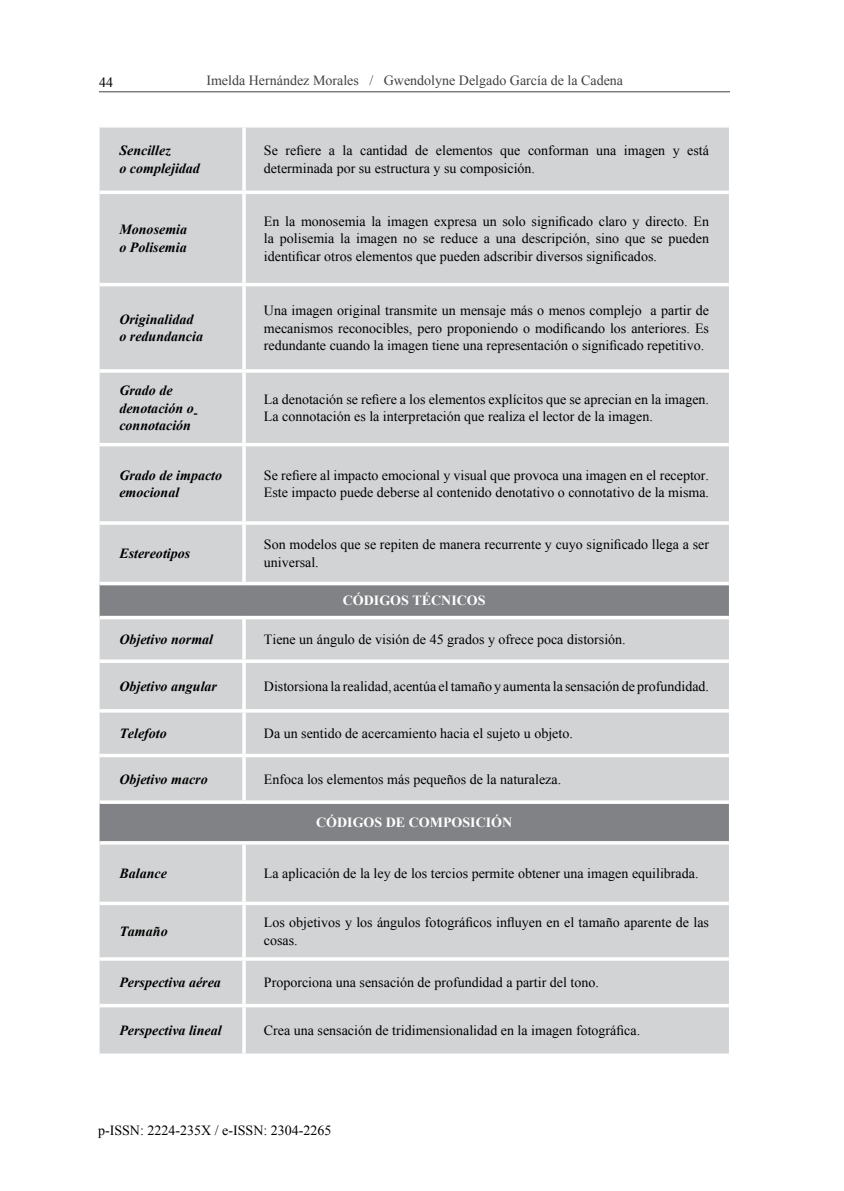
<style>
.page{position:relative;width:844px;height:1191px;background:#fff}
.page>*{position:absolute;margin:0;border:0;box-sizing:border-box;transform-origin:0 0}
.t1{font:14px/17.5px "Times New Roman";color:#000}
.t2{font:italic 700 14px/17.5px "Times New Roman";color:#000}
.t3{font:14px "Times New Roman";color:#414042}
.t4{font:700 14px "Times New Roman";color:#fff}
</style>
<div class="page">
<hr style="left:99px;top:91px;width:630px;height:1px;background:#414042">
<div style="left:99px;top:128px;width:629px;height:925px;background:#d1d3d4"></div>
<svg style="left:99px;top:585px;width:629px;height:256px;background:#babcbe"></svg>
<svg style="left:99px;top:126px;width:145px;height:2px"></svg>
<svg style="left:244px;top:127px;width:484px;height:1px"></svg>
<svg style="left:99px;top:190px;width:145px;height:4px"></svg>
<svg style="left:244px;top:190px;width:484px;height:4px"></svg>
<hr style="left:99px;top:283px;width:145px;height:3px;background:#fff">
<hr style="left:244px;top:283px;width:484px;height:3px;background:#fff">
<hr style="left:242px;top:128px;width:4px;height:62px;background:#fff">
<hr style="left:242px;top:194px;width:4px;height:89px;background:#f7f7f7">
<hr style="left:242px;top:286px;width:4px;height:83px;background:#f5f6f6">
<hr style="left:99px;top:369px;width:145px;height:4px;background:#f5f6f6">
<hr style="left:244px;top:369px;width:484px;height:4px;background:#fff">
<hr style="left:99px;top:443px;width:145px;height:3px;background:#fff">
<hr style="left:244px;top:443px;width:484px;height:3px;background:#fff">
<hr style="left:99px;top:521px;width:145px;height:4px;background:#f5f6f6">
<hr style="left:244px;top:521px;width:484px;height:4px;background:#fff">
<hr style="left:99px;top:582px;width:145px;height:3px;background:#fff">
<hr style="left:244px;top:582px;width:484px;height:3px;background:#fff">
<hr style="left:99px;top:616px;width:145px;height:3px;background:#fff">
<hr style="left:244px;top:616px;width:484px;height:3px;background:#fff">
<svg style="left:99px;top:659px;width:145px;height:4px"></svg>
<svg style="left:244px;top:659px;width:484px;height:4px"></svg>
<hr style="left:99px;top:709px;width:145px;height:3px;background:#fff">
<hr style="left:244px;top:709px;width:484px;height:3px;background:#fff">
<svg style="left:99px;top:753px;width:145px;height:4px"></svg>
<svg style="left:244px;top:753px;width:484px;height:4px"></svg>
<hr style="left:99px;top:800px;width:145px;height:4px;background:#f5f5f5">
<svg style="left:244px;top:800px;width:484px;height:4px"></svg>
<hr style="left:99px;top:841px;width:145px;height:3px;background:#fff">
<hr style="left:244px;top:841px;width:484px;height:3px;background:#fff">
<svg style="left:99px;top:901px;width:145px;height:4px"></svg>
<svg style="left:244px;top:901px;width:484px;height:4px"></svg>
<hr style="left:99px;top:957px;width:145px;height:3px;background:#fff">
<hr style="left:244px;top:957px;width:484px;height:3px;background:#fff">
<hr style="left:99px;top:1004px;width:145px;height:3px;background:#fff">
<hr style="left:244px;top:1004px;width:484px;height:3px;background:#fff">
<svg style="left:99px;top:1053px;width:145px;height:2px"></svg>
<svg style="left:244px;top:1053px;width:484px;height:1px"></svg>
<hr style="left:242px;top:373px;width:4px;height:70px;background:#f7f8f8">
<hr style="left:242px;top:446px;width:4px;height:75px;background:#f5f6f6">
<hr style="left:242px;top:525px;width:4px;height:57px;background:#f6f7f7">
<hr style="left:242px;top:619px;width:4px;height:40px;background:#f5f6f6">
<hr style="left:242px;top:663px;width:4px;height:46px;background:#fff">
<hr style="left:242px;top:712px;width:4px;height:41px;background:#f5f6f6">
<hr style="left:242px;top:757px;width:4px;height:43px;background:#f5f6f6">
<hr style="left:242px;top:844px;width:4px;height:57px;background:#f5f6f6">
<hr style="left:242px;top:905px;width:4px;height:52px;background:#f6f7f7">
<hr style="left:242px;top:960px;width:4px;height:44px;background:#f5f6f6">
<hr style="left:242px;top:1007px;width:4px;height:46px;background:#f5f6f6">
<p class="t1" style="left:99px;top:73px;width:15px">44</p>
<p class="t3" style="left:206px;top:71px;width:418px">Imelda Hernández Morales / Gwendolyne Delgado García de la Cadena</p>
<p class="t2" style="left:119px;top:141px;width:82px">Sencillez<br>o complejidad</p>
<p class="t1" style="left:264px;top:141px;width:446px">Se refiere a la cantidad de elementos que conforman una imagen y está determinada por su estructura y su composición.</p>
<p class="t2" style="left:119px;top:221px;width:69px">Monosemia o Polisemia</p>
<p class="t1" style="left:264px;top:212px;width:446px;text-align:justify">En la monosemia la imagen expresa un solo significado claro y directo. En la polisemia la imagen no se reduce a una descripción, sino que se pueden identificar otros elementos que pueden adscribir diversos significados.</p>
<p class="t2" style="left:119px;top:310px;width:85px">Originalidad o redundancia</p>
<p class="t1" style="left:264px;top:301px;width:446px;text-align:justify">Una imagen original transmite un mensaje más o menos complejo a partir de mecanismos reconocibles, pero proponiendo o modificando los anteriores. Es redundante cuando la imagen tiene una representación o significado repetitivo.</p>
<p class="t2" style="left:119px;top:381px;width:76px">Grado de denotación o connotación</p>
<p class="t1" style="left:264px;top:390px;width:446px">La denotación se refiere a los elementos explícitos que se aprecian en la imagen.<br>La connotación es la interpretación que realiza el lector de la imagen.</p>
<p class="t2" style="left:119px;top:466px;width:104px">Grado de impacto emocional</p>
<p class="t1" style="left:264px;top:466px;width:446px">Se refiere al impacto emocional y visual que provoca una imagen en el receptor.<br>Este impacto puede deberse al contenido denotativo o connotativo de la misma.</p>
<p class="t2" style="left:119px;top:544px;width:72px">Estereotipos</p>
<p class="t1" style="left:264px;top:536px;width:446px">Son modelos que se repiten de manera recurrente y cuyo significado llega a ser universal.</p>
<p class="t4" style="left:343px;top:591px;width:144px">CÓDIGOS TÉCNICOS</p>
<p class="t2" style="left:119px;top:630px;width:95px">Objetivo normal</p>
<p class="t1" style="left:264px;top:630px;width:363px">Tiene un ángulo de visión de 45 grados y ofrece poca distorsión.</p>
<p class="t2" style="left:119px;top:677px;width:99px">Objetivo angular</p>
<p class="t1" style="left:264px;top:677px;width:446px">Distorsiona la realidad, acentúa el tamaño y aumenta la sensación de profundidad.</p>
<p class="t2" style="left:119px;top:724px;width:49px">Telefoto</p>
<p class="t1" style="left:264px;top:724px;width:310px">Da un sentido de acercamiento hacia el sujeto u objeto.</p>
<p class="t2" style="left:119px;top:769px;width:90px">Objetivo macro</p>
<p class="t1" style="left:264px;top:770px;width:299px">Enfoca los elementos más pequeños de la naturaleza.</p>
<p class="t4" style="left:316px;top:813px;width:198px">CÓDIGOS DE COMPOSICIÓN</p>
<p class="t2" style="left:119px;top:864px;width:49px">Balance</p>
<p class="t1" style="left:264px;top:864px;width:436px">La aplicación de la ley de los tercios permite obtener una imagen equilibrada.</p>
<p class="t2" style="left:119px;top:922px;width:50px">Tamaño</p>
<p class="t1" style="left:264px;top:913px;width:446px">Los objetivos y los ángulos fotográficos influyen en el tamaño aparente de las cosas.</p>
<p class="t2" style="left:119px;top:973px;width:103px">Perspectiva aérea</p>
<p class="t1" style="left:264px;top:973px;width:336px">Proporciona una sensación de profundidad a partir del tono.</p>
<p class="t2" style="left:119px;top:1021px;width:104px">Perspectiva lineal</p>
<p class="t1" style="left:264px;top:1021px;width:377px">Crea una sensación de tridimensionalidad en la imagen fotográfica.</p>
<p class="t1" style="left:98px;top:1121px;width:235px">p-ISSN: 2224-235X / e-ISSN: 2304-2265</p>
</div>
